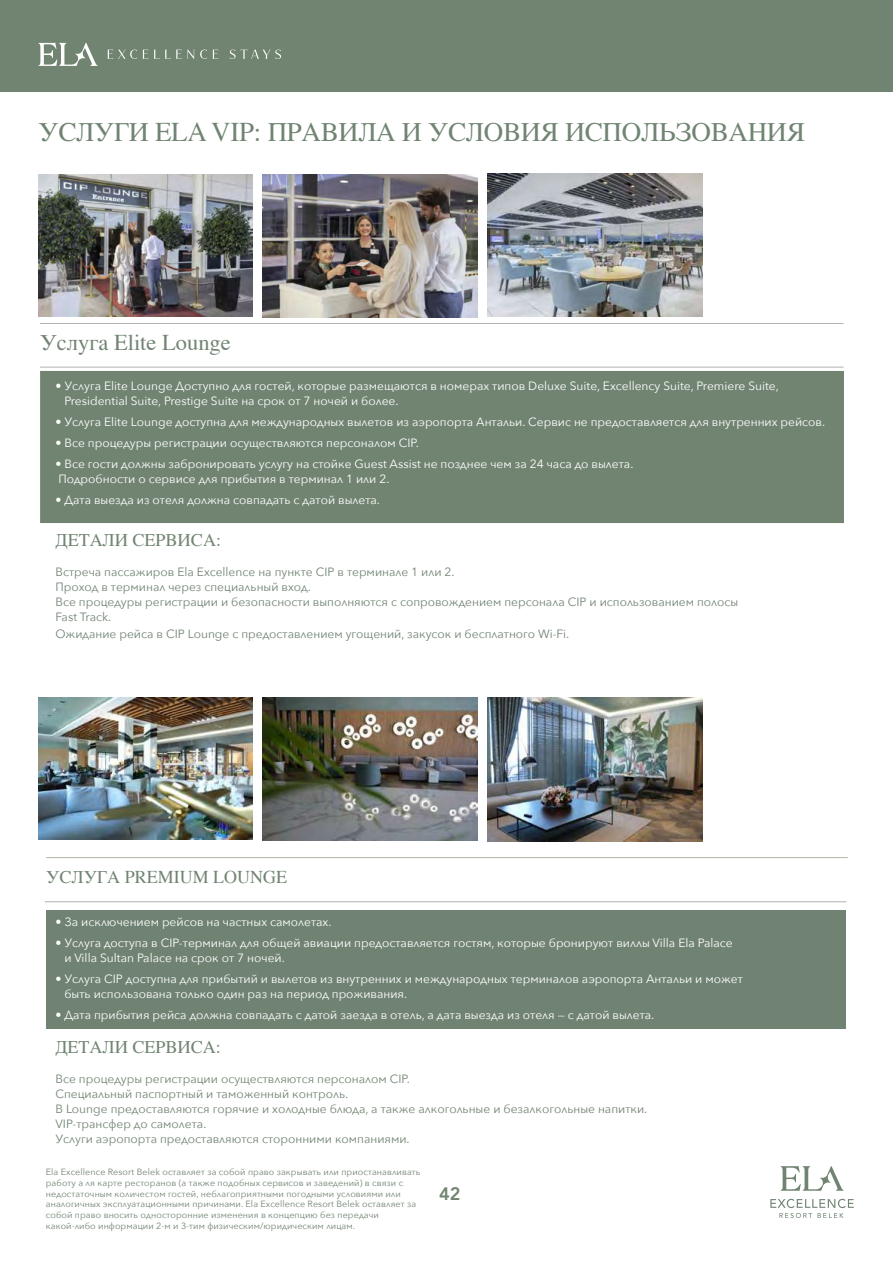
<style>
.page{position:relative;width:893px;height:1263px;background:#fff}
.page>*{position:absolute;margin:0;border:0;box-sizing:border-box;transform-origin:0 0}
.t1{font:27px "Times";letter-spacing:-.01em;color:#718472}
.t2{font:22.5px "Times";color:#718472}
.t3{font:18px "Times";color:#718472}
.t4{font:800 18px "Avenir";color:#718472}
.t5{font:12px/15px "Avenir Next";color:#fff}
.t6{font:12px/15px "Avenir Next";color:#718472}
.t7{font:9px/10.8px "Avenir Next";letter-spacing:.01em;color:#718472}
</style>
<div class="page">
<div style="left:0;top:0;width:893px;height:91px;background:#718472"></div>
<svg style="left:39px;top:43px;width:59px;height:23px"></svg>
<svg style="left:229px;top:50px;width:52px;height:9px"></svg>
<svg style="left:107px;top:50px;width:111px;height:9px"></svg>
<svg style="left:781px;top:1166px;width:63px;height:25px"></svg>
<svg style="left:770px;top:1199px;width:84px;height:19px"></svg>
<hr style="left:40px;top:367px;width:803px;height:1px;background:#aeb5ab">
<hr style="left:40px;top:323px;width:803px;height:1px;background:#aeb5ab">
<div style="left:40px;top:371px;width:804px;height:152px;background:#718472"></div>
<hr style="left:46px;top:857px;width:802px;height:1px;background:#aeb5ab">
<hr style="left:45px;top:901px;width:801px;height:1px;background:#aeb5ab">
<div style="left:47px;top:910px;width:799px;height:118px;background:#708372"></div>
<img style="left:263px;top:174px;width:214px;height:143px">
<img style="left:263px;top:698px;width:214px;height:142px">
<img style="left:39px;top:174px;width:213px;height:143px">
<img style="left:39px;top:698px;width:213px;height:142px">
<img style="left:488px;top:173px;width:214px;height:144px">
<img style="left:488px;top:698px;width:214px;height:143px">
<h1 class="t1" style="left:39px;top:106px;width:768px">УСЛУГИ ELA VIP: ПРАВИЛА И УСЛОВИЯ ИСПОЛЬЗОВАНИЯ</h1>
<h2 class="t2" style="left:40px;top:321px;width:192px">Услуга Elite Lounge</h2>
<p class="t5" style="left:64px;top:378px;width:716px;text-indent:-9px">• Услуга Elite Lounge Доступно для гостей, которые размещаются в номерах типов Deluxe Suite, Excellency Suite, Premiere Suite,<br>Presidential Suite, Prestige Suite на срок от 7 ночей и более.</p>
<p class="t5" style="left:55px;top:414px;width:771px">• Услуга Elite Lounge доступна для международных вылетов из аэропорта Антальи. Сервис не предоставляется для внутренних рейсов.</p>
<p class="t5" style="left:55px;top:435px;width:365px">• Все процедуры регистрации осуществляются персоналом CIP.</p>
<p class="t5" style="left:55px;top:456px;width:580px">• Все гости должны забронировать услугу на стойке Guest Assist не позднее чем за 24 часа до вылета.<br>Подробности о сервисе для прибытия в терминал 1 или 2.</p>
<p class="t5" style="left:55px;top:492px;width:326px">• Дата выезда из отеля должна совпадать с датой вылета.</p>
<h3 class="t3" style="left:55px;top:523px;width:167px">ДЕТАЛИ СЕРВИСА:</h3>
<p class="t6" style="left:55px;top:564px;width:684px">Встреча пассажиров Ela Excellence на пункте CIP в терминале 1 или 2.<br>Проход в терминал через специальный вход.<br>Все процедуры регистрации и безопасности выполняются с сопровождением персонала CIP и использованием полосы Fast Track.</p>
<p class="t6" style="left:55px;top:625px;width:515px">Ожидание рейса в CIP Lounge с предоставлением угощений, закусок и бесплатного Wi-Fi.</p>
<h3 class="t3" style="left:46px;top:860px;width:243px">УСЛУГА PREMIUM LOUNGE</h3>
<p class="t5" style="left:55px;top:914px;width:278px">• За исключением рейсов на частных самолетах.</p>
<p class="t5" style="left:64px;top:935px;width:670px;text-indent:-9px">• Услуга доступа в CIP-терминал для общей авиации предоставляется гостям, которые бронируют виллы Villa Ela Palace и Villa Sultan Palace на срок от 7 ночей.</p>
<p class="t5" style="left:64px;top:971px;width:680px;text-indent:-9px">• Услуга CIP доступна для прибытий и вылетов из внутренних и международных терминалов аэропорта Антальи и может быть использована только один раз на период проживания.</p>
<p class="t5" style="left:55px;top:1007px;width:600px">• Дата прибытия рейса должна совпадать с датой заезда в отель, а дата выезда из отеля — с датой вылета.</p>
<h3 class="t3" style="left:55px;top:1030px;width:167px">ДЕТАЛИ СЕРВИСА:</h3>
<p class="t6" style="left:55px;top:1071px;width:593px">Все процедуры регистрации осуществляются персоналом CIP.<br>Специальный паспортный и таможенный контроль.<br>В Lounge предоставляются горячие и холодные блюда, а также алкогольные и безалкогольные напитки.<br>VIP-трансфер до самолета.<br>Услуги аэропорта предоставляются сторонними компаниями.</p>
<p class="t7" style="left:46px;top:1166px;width:376px">Ela Excellence Resort Belek оставляет за собой право закрывать или приостанавливать работу а ля карте ресторанов (а также подобных сервисов и заведений) в связи с недостаточным количестом гостей, неблагоприятными погодными условиями или аналогичных эксплуатационными причинами. Ela Excellence Resort Belek оставляет за собой право вносить односторонние изменения в концепцию без передачи какой-либо информации 2-м и 3-тим физическим/юридическим лицам.</p>
<h3 class="t4" style="left:439px;top:1180px;width:23px">42</h3>
</div>
